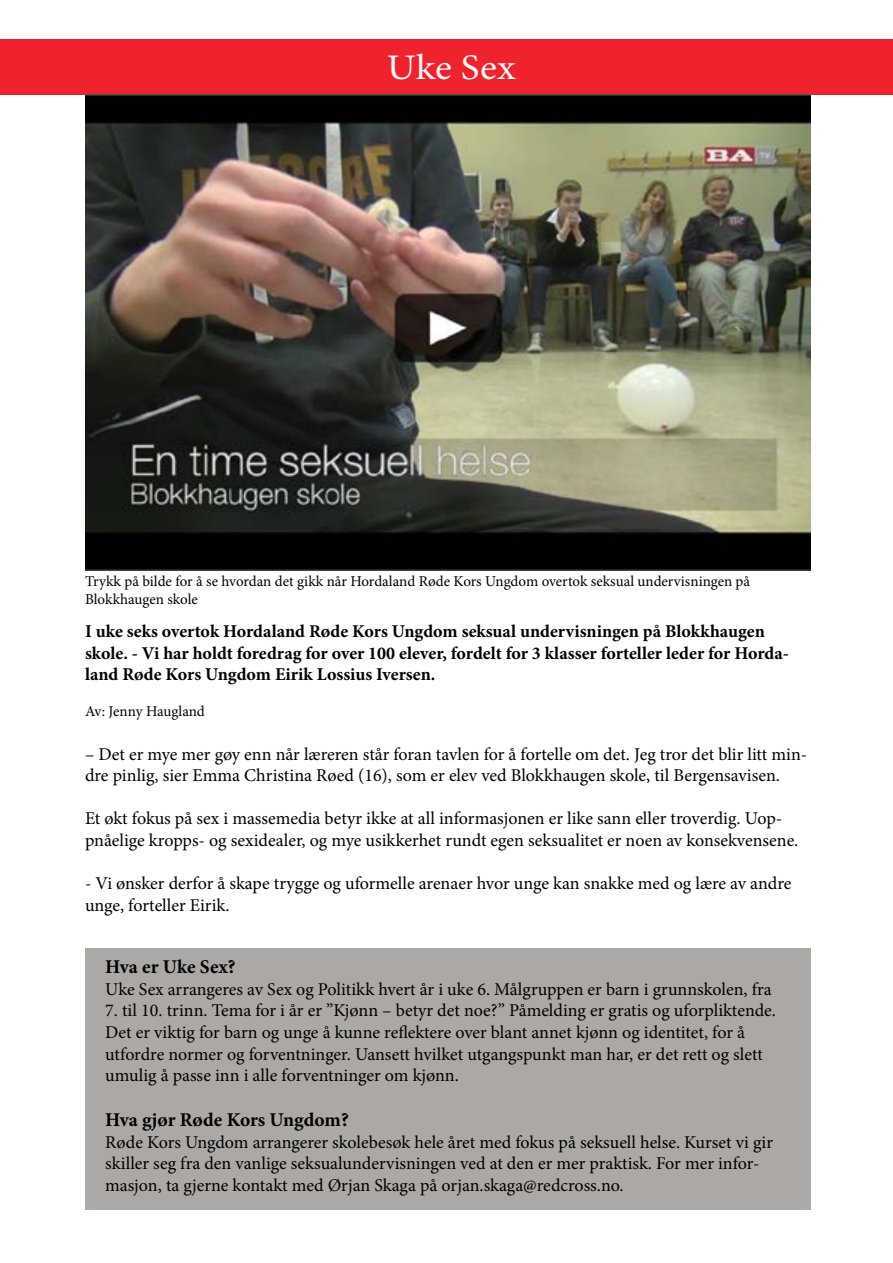
<style>
.page{position:relative;width:893px;height:1263px;background:#fff}
.page>*{position:absolute;margin:0;border:0;box-sizing:border-box;transform-origin:0 0}
.t1{font:36px "Minion Pro";letter-spacing:-.005em;color:#f6f6f6;scale:1.1 1}
.t2{font:700 19.5px "Minion Pro";color:#000}
.t3{font:18px/21.6px "Minion Pro";color:#000}
.t4{font:700 18px/21.6px "Minion Pro";color:#000}
.t5{font:15px/18px "Minion Pro";color:#000}
</style>
<div class="page">
<div style="left:85px;top:948px;width:725px;height:262px;background:#aca8a5"></div>
<div style="left:0;top:39px;width:893px;height:56px;background:#ef232d"></div>
<img style="left:85px;top:95px;width:725px;height:476px">
<h1 class="t1" style="left:387px;top:43px;width:119px">Uke Sex</h1>
<p class="t5" style="left:85px;top:572px;width:667px">Trykk på bilde for å se hvordan det gikk når Hordaland Røde Kors Ungdom overtok seksual undervisningen på<br>Blokkhaugen skole</p>
<p class="t4" style="left:85px;top:620px;width:705px">I uke seks overtok Hordaland Røde Kors Ungdom seksual undervisningen på Blokkhaugen skole. - Vi har holdt foredrag for over 100 elever, fordelt for 3 klasser forteller leder for Horda&shy;land Røde Kors Ungdom Eirik Lossius Iversen.</p>
<p class="t5" style="left:85px;top:703px;width:121px">Av: Jenny Haugland</p>
<p class="t3" style="left:85px;top:743px;width:724px">– Det er mye mer gøy enn når læreren står foran tavlen for å fortelle om det. Jeg tror det blir litt min&shy;dre pinlig, sier Emma Christina Røed (16), som er elev ved Blokkhaugen skole, til Bergensavisen.</p>
<p class="t3" style="left:85px;top:808px;width:715px">Et økt fokus på sex i massemedia betyr ikke at all informasjonen er like sann eller troverdig. Uop&shy;pnåelige kropps- og sexidealer, og mye usikkerhet rundt egen seksualitet er noen av konsekvensene.</p>
<p class="t3" style="left:85px;top:873px;width:708px">- Vi ønsker derfor å skape trygge og uformelle arenaer hvor unge kan snakke med og lære av andre unge, forteller Eirik.</p>
<p class="t2" style="left:105px;top:953px;width:132px">Hva er Uke Sex?</p>
<p class="t3" style="left:105px;top:978px;width:668px">Uke Sex arrangeres av Sex og Politikk hvert år i uke 6. Målgruppen er barn i grunnskolen, fra</p>
<p class="t3" style="left:105px;top:1000px;width:672px">7. til 10. trinn. Tema for i år er ”Kjønn – betyr det noe?” Påmelding er gratis og uforpliktende.<br>Det er viktig for barn og unge å kunne reflektere over blant annet kjønn og identitet, for å utfordre normer og forventninger. Uansett hvilket utgangspunkt man har, er det rett og slett umulig å passe inn i alle forventninger om kjønn.</p>
<p class="t2" style="left:105px;top:1106px;width:245px">Hva gjør Røde Kors Ungdom?</p>
<p class="t3" style="left:105px;top:1131px;width:669px">Røde Kors Ungdom arrangerer skolebesøk hele året med fokus på seksuell helse. Kurset vi gir skiller seg fra den vanlige seksualundervisningen ved at den er mer praktisk. For mer infor&shy;masjon, ta gjerne kontakt med Ørjan Skaga på orjan.skaga@redcross.no.</p>
</div>
